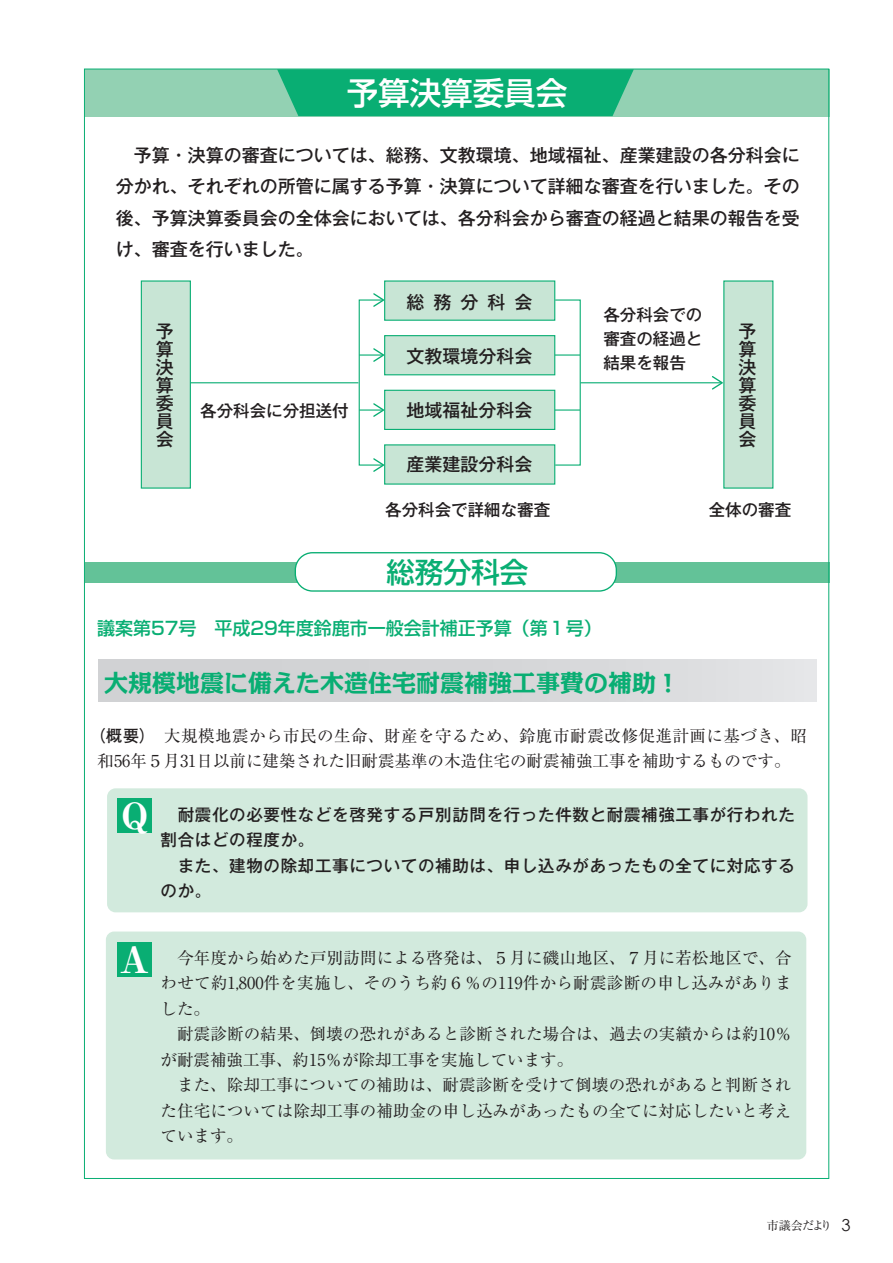
<style>
.page{position:relative;width:893px;height:1263px;background:#fff}
.page>*{position:absolute;margin:0;border:0;box-sizing:border-box;transform-origin:0 0}
.t1{font:800 36px "Ryumin Pro";color:#fff}
.t2{font:500 31.5px "Shin Go Pro";color:#fff}
.t3{font:500 28.35px "Shin Go Pro";color:#09ae73}
.t4{font:700 24px "Kakumin Pro";color:#09ae73}
.t5{font:500 18px/18px "Gothic MB101 Pro";color:#231f20;text-align:justify}
.t6{font:500 18px "Shin Go Pro";color:#09ae73}
.t7{font:16.5px/25.5px "Ryumin Pro";letter-spacing:.005em;color:#231f20;text-align:center}
.t8{font:500 16.5px/25.5px "Gothic MB101 Pro";letter-spacing:.04em;color:#231f20}
.t9{font:500 16.5px "Gothic MB101 Pro";color:#231f20}
.t10{font:12px "Ryumin Pro";letter-spacing:-.045em;color:#231f20}
.s1{font-family:"Futo Go B101 Pro";font-weight:700}
.s2{font-family:"Century Gothic";font-size:16.5px}
</style>
<div class="page">
<div style="left:98px;top:659px;width:719px;height:43px;background:linear-gradient(to right,#cdced0,#e0e1e3)"></div>
<div style="left:85px;top:69px;width:744px;height:48px;background:#93d1b3"></div>
<div style="left:278px;top:71px;width:355px;height:45px;background:#09ae73"></div>
<div style="left:106px;top:931px;width:700px;height:228px;background:#d2eadd;border-radius:8px"></div>
<div style="left:107px;top:788px;width:700px;height:124px;background:#d2eadd;border-radius:9px"></div>
<div style="left:118px;top:799px;width:34px;height:34px;background:#09ae73"></div>
<div style="left:118px;top:942px;width:34px;height:34px;background:#09ae73"></div>
<div style="left:85px;top:562px;width:744px;height:21px;background:#63c298"></div>
<div style="left:295px;top:553px;width:321px;height:38px;background:#fff;border-radius:17px"></div>
<div style="left:295px;top:552px;width:322px;height:40px;border:1px solid #09ae73;border-radius:17px"></div>
<div style="left:384px;top:280px;width:171px;height:41px;background:#c8e5d5;border:1px solid #09ae73"></div>
<div style="left:384px;top:335px;width:171px;height:40px;background:#c8e5d5;border:1px solid #09ae73"></div>
<div style="left:384px;top:390px;width:171px;height:40px;background:#c8e5d5;border:1px solid #09ae73"></div>
<div style="left:384px;top:444px;width:171px;height:41px;background:#c8e5d5"></div>
<div style="left:141px;top:280px;width:50px;height:209px;background:#c8e5d5;border:1px solid #09ae73"></div>
<div style="left:723px;top:280px;width:50px;height:209px;background:#c8e5d5"></div>
<div style="left:359px;top:299px;width:24px;height:167px;border:1px solid #09ae73"></div>
<svg style="left:373px;top:293px;width:11px;height:14px"></svg>
<svg style="left:373px;top:458px;width:11px;height:14px"></svg>
<hr style="left:359px;top:354px;width:24px;height:2px;background:#09ae73">
<svg style="left:373px;top:348px;width:11px;height:14px"></svg>
<hr style="left:359px;top:409px;width:24px;height:2px;background:#09ae73">
<svg style="left:373px;top:403px;width:11px;height:14px"></svg>
<hr style="left:555px;top:354px;width:25px;height:2px;background:#09ae73">
<hr style="left:555px;top:409px;width:25px;height:2px;background:#09ae73">
<hr style="left:190px;top:382px;width:168px;height:1px;background:#09ae73">
<div style="left:555px;top:299px;width:26px;height:167px;border:1px solid #09ae73"></div>
<hr style="left:580px;top:382px;width:141px;height:1px;background:#09ae73">
<svg style="left:712px;top:376px;width:11px;height:14px"></svg>
<p class="t2" style="left:347px;top:67px;width:222px">予算決算委員会</p>
<p class="t5" style="left:116px;top:137px;width:686px;line-height:31.5px">　予算・決算の審査については、総務、文教環境、地域福祉、産業建設の各分科会に分かれ、それぞれの所管に属する予算・決算について詳細な審査を行いました。その後、予算決算委員会の全体会においては、各分科会から審査の経過と結果の報告を受け、審査を行いました。</p>
<p class="t5" style="left:406px;top:291px;width:127px">総務分科会</p>
<p class="t5" style="left:406px;top:345px;width:127px">文教環境分科会</p>
<p class="t5" style="left:406px;top:399px;width:127px">地域福祉分科会</p>
<p class="t5" style="left:406px;top:453px;width:127px">産業建設分科会</p>
<p class="t8" style="left:603px;top:300px;width:101px;line-height:24px;text-align:justify">各分科会での審査の経過と結果を報告</p>
<p class="t5" style="left:156px;top:320px;width:19px">予算決算委員会</p>
<p class="t5" style="left:738px;top:320px;width:19px">予算決算委員会</p>
<p class="t9" style="left:200px;top:397px;width:150px">各分科会に分担送付</p>
<p class="t9" style="left:385px;top:496px;width:166px">各分科会で詳細な審査</p>
<p class="t3" style="left:386px;top:549px;width:143px">総務分科会</p>
<p class="t6" style="left:97px;top:614px;width:506px">議案第57号　平成29年度鈴鹿市一般会計補正予算（第１号）</p>
<p class="t4" style="left:104px;top:663px;width:578px">大規模地震に備えた木造住宅耐震補強工事費の補助！</p>
<p class="t8" style="left:709px;top:494px;width:84px">全体の審査</p>
<p class="t7" style="left:89px;top:722px;width:719px"><span class="s1">（概要）</span>　大規模地震から市民の生命、財産を守るため、鈴鹿市耐震改修促進計画に基づき、昭和56年５月31日以前に建築された旧耐震基準の木造住宅の耐震補強工事を補助するものです。</p>
<p class="t1" style="left:121px;top:787px;width:29px">Q</p>
<p class="t8" style="left:161px;top:800px;width:636px">　耐震化の必要性などを啓発する戸別訪問を行った件数と耐震補強工事が行われた割合はどの程度か。<br>　また、建物の除却工事についての補助は、申し込みがあったもの全てに対応するのか。</p>
<p class="t1" style="left:117px;top:931px;width:37px">Ａ</p>
<p class="t7" style="left:161px;top:944px;width:632px;text-align:left">　今年度から始めた戸別訪問による啓発は、５月に磯山地区、７月に若松地区で、合わせて約1,800件を実施し、そのうち約６％の119件から耐震診断の申し込みがありました。<br>　耐震診断の結果、倒壊の恐れがあると診断された場合は、過去の実績からは約10％が耐震補強工事、約15％が除却工事を実施しています。<br>　また、除却工事についての補助は、耐震診断を受けて倒壊の恐れがあると判断された住宅については除却工事の補助金の申し込みがあったもの全てに対応したいと考えています。</p>
<p class="t10" style="left:767px;top:1216px;width:85px">市議会だより <span class="s2">3</span></p>
</div>
